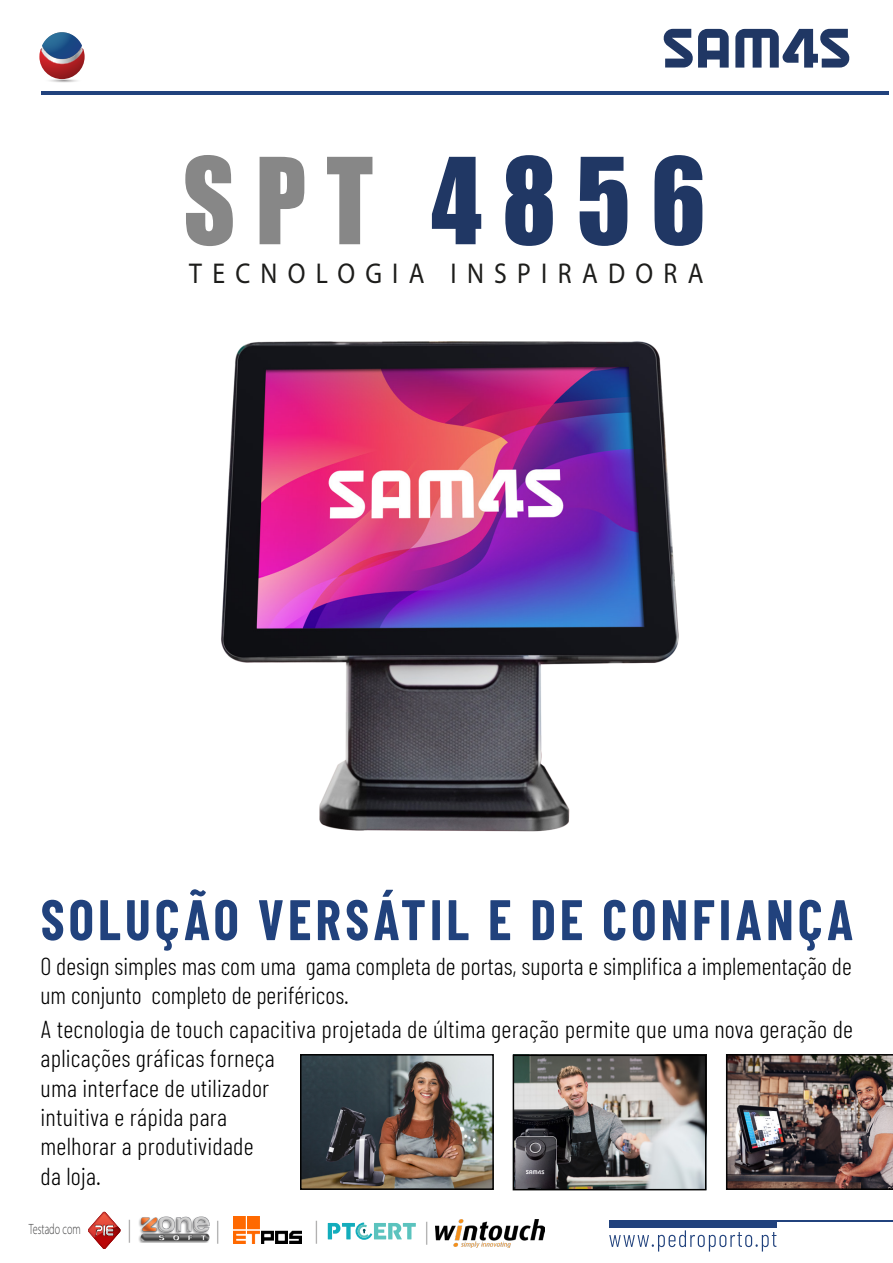
<style>
.page{position:relative;width:893px;height:1263px;background:#fff}
.page>*{position:absolute;margin:0;border:0;box-sizing:border-box;transform-origin:0 0}
.t1{font:110.55px "Impact";letter-spacing:.2em;color:#203764;scale:.91 1}
.t2{font:700 57px "Barlow Condensed";letter-spacing:.075em;color:#21427d;scale:.94 1}
.t3{font:28.65px "Myriad Pro";letter-spacing:.4em;color:#1d1d1b;scale:.9 1}
.t4{font:300 24.45px/29.4px "Barlow Condensed";letter-spacing:.01em;color:#000}
.t5{font:300 22.95px "Myriad Pro";color:#888787;scale:.84 1}
.t6{font:300 14.85px "Myriad Pro";color:#404041;scale:.68 1}
.s1{color:#878787}
</style>
<div class="page">
<svg style="left:36px;top:54px;width:52px;height:52px"></svg>
<svg style="left:39px;top:32px;width:46px;height:47px"></svg>
<hr style="left:41px;top:92px;width:848px;height:3px;background:#21427d">
<svg style="left:609px;top:1230px;width:167px;height:21px"></svg>
<hr style="left:609px;top:1221px;width:284px;height:1px;background:#21427d">
<div style="left:609px;top:1221px;width:167px;height:7px;background:#21427d"></div>
<svg style="left:663px;top:29px;width:187px;height:39px"></svg>
<img style="left:221px;top:341px;width:458px;height:491px">
<img style="left:436px;top:1219px;width:108px;height:29px">
<svg style="left:88px;top:1211px;width:33px;height:38px"></svg>
<img style="left:138px;top:1216px;width:72px;height:27px">
<svg style="left:328px;top:1222px;width:88px;height:18px"></svg>
<img style="left:234px;top:1217px;width:68px;height:26px">
<img style="left:516px;top:1057px;width:187px;height:130px">
<img style="left:303px;top:1057px;width:188px;height:130px">
<div style="left:513px;top:1054px;width:193px;height:136px;border:2px solid #020202"></div>
<div style="left:300px;top:1054px;width:194px;height:136px;border:2px solid #020202"></div>
<img style="left:726px;top:1054px;width:167px;height:136px">
<h1 class="t1" style="left:183px;top:115px;width:576px"><span class="s1">SPT</span> 4856</h1>
<p class="t3" style="left:189px;top:256px;width:573px">TECNOLOGIA INSPIRADORA</p>
<h2 class="t2" style="left:41px;top:884px;width:866px">SOLUÇÃO VERSÁTIL E DE CONFIANÇA</h2>
<p class="t4" style="left:40px;top:951px;width:813px">O design simples mas com uma gama completa de portas, suporta e simplifica a implementação de um conjunto completo de periféricos.</p>
<p class="t4" style="left:40px;top:1014px;width:814px">A tecnologia de touch capacitiva projetada de última geração permite que uma nova geração de aplicações gráficas forneça<br>uma interface de utilizador<br>intuitiva e rápida para<br>melhorar a produtividade<br>da loja.</p>
<p class="t5" style="left:216px;top:1216px;width:6px">|</p>
<p class="t5" style="left:425px;top:1217px;width:6px">|</p>
<p class="t6" style="left:29px;top:1220px;width:78px">Testado com</p>
<p class="t5" style="left:128px;top:1216px;width:6px">|</p>
<p class="t5" style="left:314px;top:1216px;width:6px">|</p>
</div>
